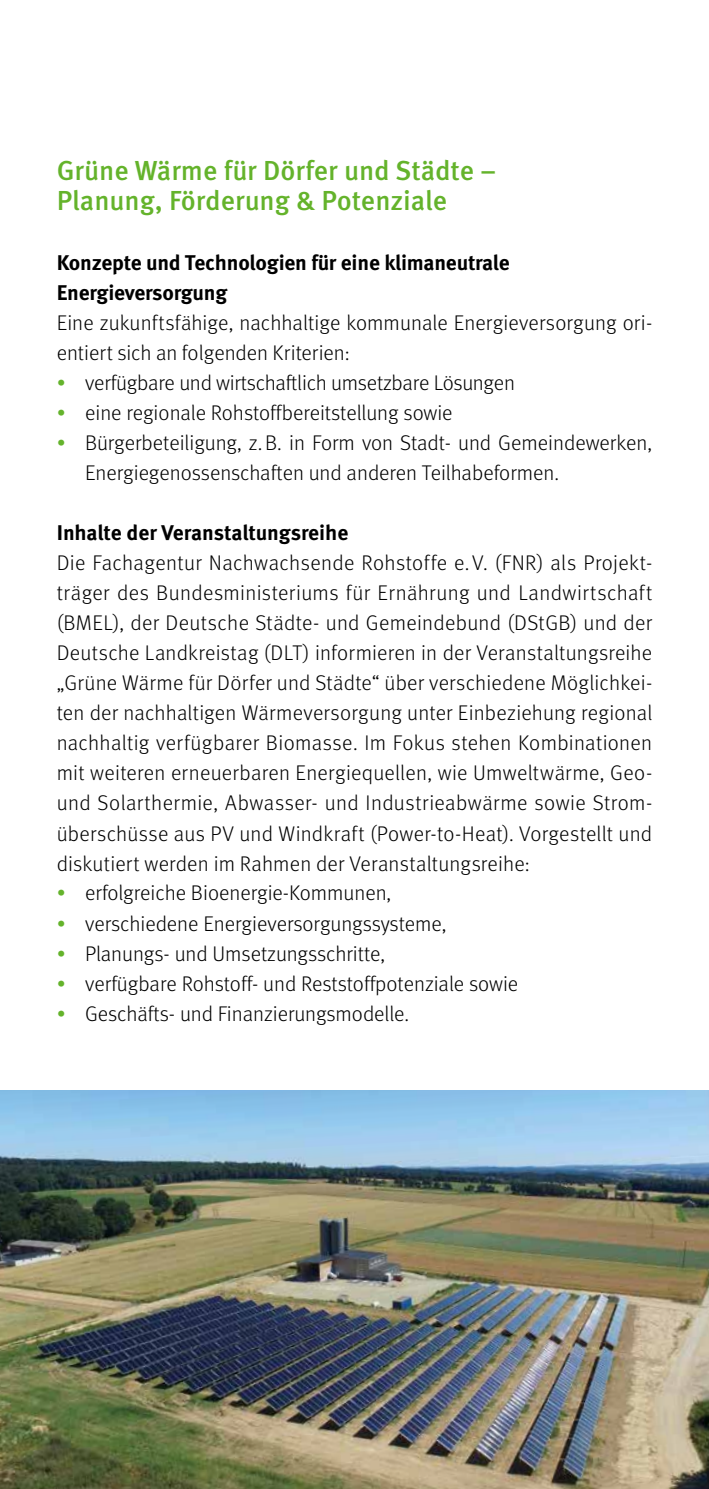
<style>
.page{position:relative;width:709px;height:1489px;background:#fff}
.page>*{position:absolute;margin:0;border:0;box-sizing:border-box;transform-origin:0 0}
.t1{font:500 27.5px/30px "Meta OT";color:#64b32b}
.Fließtext{font:300 21.25px/30px "Meta OT";color:#000}
.t2{font:700 21.25px/30px "Meta OT";letter-spacing:-.01em;color:#000}
.s1{color:#64b32b}
</style>
<div class="page">
<img style="left:0;top:1090px;width:709px;height:398px">
<h1 class="t1" style="left:57px;top:156px;width:441px">Grüne Wärme für Dörfer und Städte –<br>Planung, Förderung &amp; Potenziale</h1>
<h2 class="t2" style="left:57px;top:248px;width:455px">Konzepte und Technologien für eine klimaneutrale<br>Energieversorgung</h2>
<p class="Fließtext" style="left:57px;top:308px;width:597px">Eine zukunftsfähige, nachhaltige kommunale Energieversorgung ori&shy;entiert sich an folgenden Kriterien:</p>
<p class="Fließtext" style="left:57px;top:368px;width:460px"><span class="s1">•</span> verfügbare und wirtschaftlich umsetzbare Lösungen</p>
<p class="Fließtext" style="left:57px;top:398px;width:397px"><span class="s1">•</span> eine regionale Rohstoffbereitstellung sowie</p>
<p class="Fließtext" style="left:85px;top:428px;width:568px;text-indent:-28px"><span class="s1">•</span> Bürgerbeteiligung, z.B. in Form von Stadt- und Gemeindewerken,<br>Energiegenossenschaften und anderen Teilhabeformen.</p>
<h2 class="t2" style="left:57px;top:518px;width:293px">Inhalte der Veranstaltungsreihe</h2>
<p class="Fließtext" style="left:57px;top:548px;width:597px;text-align:justify">Die Fachagentur Nachwachsende Rohstoffe e.V. (FNR) als Projekt&shy;träger des Bundesministeriums für Ernährung und Landwirtschaft (BMEL), der Deutsche Städte- und Gemeindebund (DStGB) und der Deutsche Landkreistag (DLT) informieren in der Veranstaltungsreihe „Grüne Wärme für Dörfer und Städte“ über verschiedene Möglichkei&shy;ten der nachhaltigen Wärmeversorgung unter Einbeziehung regional nachhaltig verfügbarer Biomasse. Im Fokus stehen Kombinationen mit weiteren erneuerbaren Energiequellen, wie Umweltwärme, Geo&shy;und Solarthermie, Abwasser- und Industrieabwärme sowie Strom&shy;überschüsse aus PV und Windkraft (Power-to-Heat). Vorgestellt und diskutiert werden im Rahmen der Veranstaltungsreihe:</p>
<p class="Fließtext" style="left:57px;top:878px;width:336px"><span class="s1">•</span> erfolgreiche Bioenergie-Kommunen,</p>
<p class="Fließtext" style="left:57px;top:908px;width:391px"><span class="s1">•</span> verschiedene Energieversorgungssysteme,</p>
<p class="Fließtext" style="left:57px;top:938px;width:330px"><span class="s1">•</span> Planungs- und Umsetzungsschritte,</p>
<p class="Fließtext" style="left:57px;top:968px;width:463px"><span class="s1">•</span> verfügbare Rohstoff- und Reststoffpotenziale sowie</p>
<p class="Fließtext" style="left:57px;top:998px;width:354px"><span class="s1">•</span> Geschäfts- und Finanzierungsmodelle.</p>
</div>
